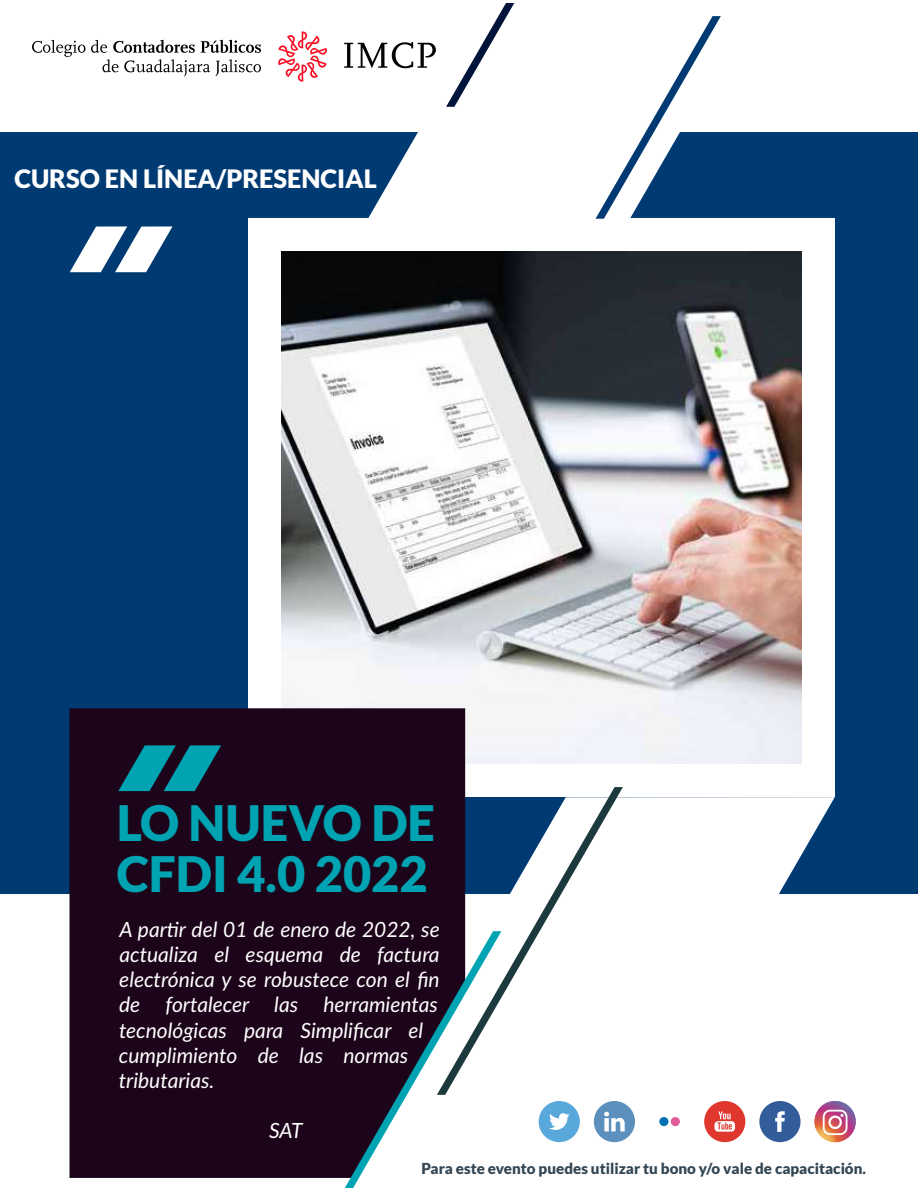
<style>
.page{position:relative;width:918px;height:1188px;background:#fff}
.page>*{position:absolute;margin:0;border:0;box-sizing:border-box;transform-origin:0 0}
.t1{font:900 48.75px/51px "Lato";color:#00a3b2}
.t2{font:900 25.2px "Lato";color:#fff}
.t3{font:italic 21px/25.2px "Lato";color:#fff}
.t4{font:900 15.15px "Lato";color:#334654}
</style>
<div class="page">
<div style="left:0;top:133px;width:918px;height:761px;background:#003a73"></div>
<div style="left:249px;top:219px;width:586px;height:578px;background:#fff"></div>
<svg style="left:623px;top:797px;width:212px;height:97px;background:#dce4ec"></svg>
<img style="left:282px;top:252px;width:520px;height:512px">
<svg style="left:465px;top:787px;width:158px;height:211px"></svg>
<div style="left:69px;top:708px;width:396px;height:470px;background:#1c041a"></div>
<svg style="left:118px;top:745px;width:103px;height:46px;background:#0b6374"></svg>
<svg style="left:70px;top:226px;width:102px;height:46px"></svg>
<svg style="left:345px;top:931px;width:156px;height:257px"></svg>
<svg style="left:278px;top:31px;width:49px;height:51px"></svg>
<svg style="left:32px;top:40px;width:229px;height:37px"></svg>
<svg style="left:344px;top:3px;width:377px;height:216px"></svg>
<svg style="left:759px;top:1101px;width:42px;height:41px"></svg>
<svg style="left:815px;top:1101px;width:41px;height:41px"></svg>
<div style="left:823px;top:1110px;width:24px;height:25px;border:2px solid #fff;border-radius:6px"></div>
<div style="left:828px;top:1116px;width:14px;height:13px;border:2px solid #fff;border-radius:50%"></div>
<svg style="left:840px;top:1114px;width:4px;height:3px"></svg>
<svg style="left:539px;top:1101px;width:41px;height:41px"></svg>
<svg style="left:594px;top:1101px;width:41px;height:41px"></svg>
<svg style="left:704px;top:1101px;width:41px;height:41px"></svg>
<svg style="left:663px;top:1117px;width:13px;height:10px"></svg>
<div style="left:659px;top:1117px;width:9px;height:9px;background:#026fb0;border-radius:50%"></div>
<div style="left:671px;top:1117px;width:9px;height:9px;background:#df5c99;border-radius:50%"></div>
<p class="t2" style="left:14px;top:164px;width:364px">CURSO EN LÍNEA/PRESENCIAL</p>
<h1 class="t1" style="left:117px;top:797px;width:320px">LO NUEVO DE<br>CFDI 4.0 2022</h1>
<p class="t3" style="left:119px;top:916px;width:322px">A partir del 01 de enero de 2022, se actualiza el esquema de factura electrónica y se robustece con el fin de fortalecer las herramientas tecnológicas para Simplificar el cumplimiento de las normas tributarias.</p>
<p class="t3" style="left:269px;top:1117px;width:35px">SAT</p>
<p class="t4" style="left:421px;top:1159px;width:446px">Para este evento puedes utilizar tu bono y/o vale de capacitación.</p>
</div>
